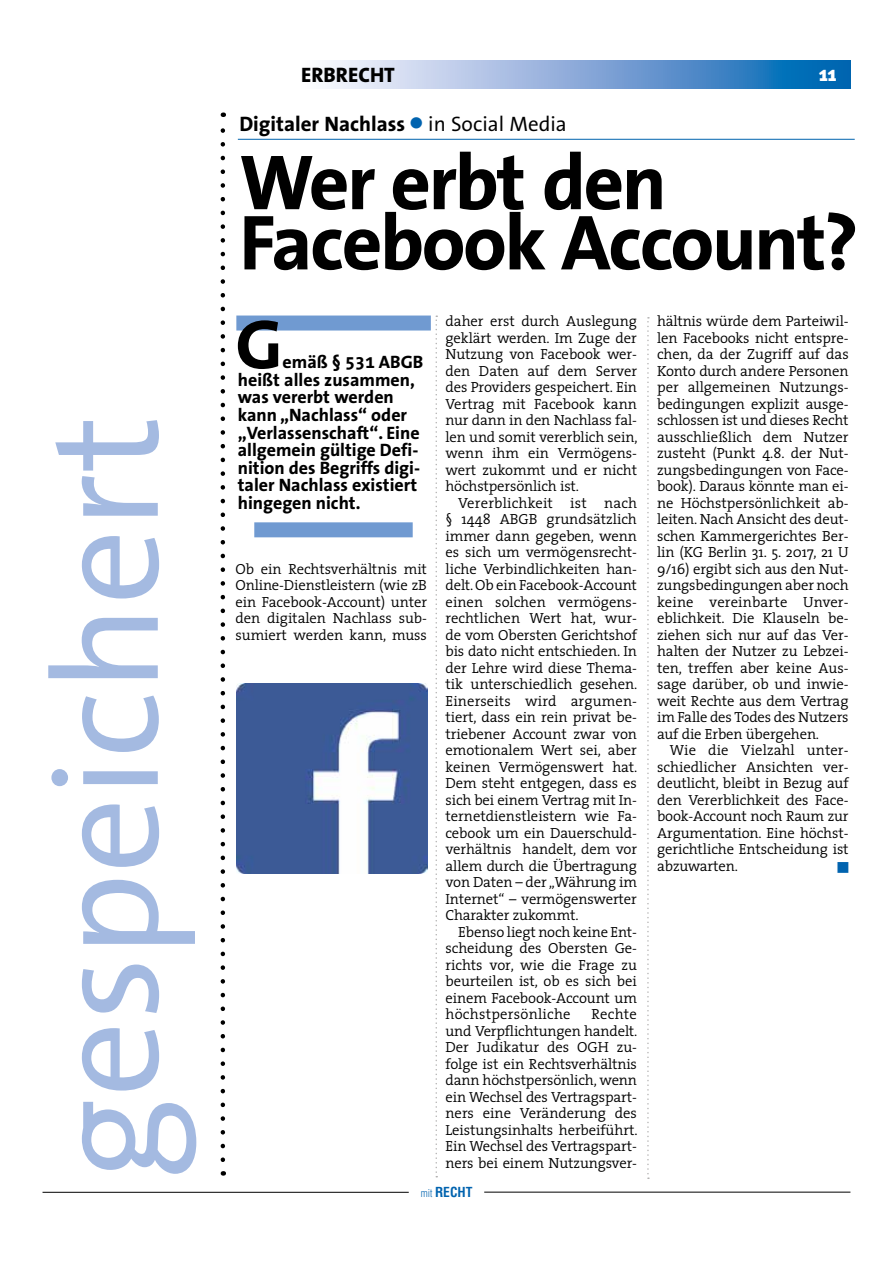
<style>
.page{position:relative;width:893px;height:1263px;background:#fff}
.page>*{position:absolute;margin:0;border:0;box-sizing:border-box;transform-origin:0 0}
.t1{font:150px "The Sans Correspondence";color:#a4bae1}
.t2{font:700 78.75px/60.2px "The Sans Correspondence";letter-spacing:-.03em;color:#000}
.t3{font:700 70.05px "The Sans Correspondence";color:#000}
.t4{font:700 21px "The Sans Correspondence";color:#000}
.t5{font:800 21px "The Sans";letter-spacing:.005em;color:#000}
.t6{font:900 21px "Meta Plus";color:#fff}
.t7{font:700 18px/17.5px "The Sans Correspondence";color:#000}
.t8{font:300 14.7px/16.5px "The Serif";letter-spacing:-.01em;color:#000;text-align:justify}
.t9{font:14.7px "Zapf Dingbats";color:#0063af}
.t10{font:700 condensed 13.5px "Helvetica";color:#0063af}
.s1{color:#0063af}
.s2{font-weight:400}
.s3{font-weight:300;font-size:10.5px}
</style>
<div class="page">
<hr style="left:43px;top:1192px;width:366px;height:1px;background:#000">
<hr style="left:484px;top:1192px;width:366px;height:1px;background:#000">
<svg style="left:327px;top:60px;width:523px;height:28px;background:#7da8d6"></svg>
<svg style="left:221px;top:113px;width:4px;height:1047px"></svg>
<div style="left:254px;top:522px;width:159px;height:15px;background:#709ad1"></div>
<div style="left:236px;top:315px;width:195px;height:15px;background:#709ad1"></div>
<hr style="left:238px;top:139px;width:617px;height:1px;background:#0063af">
<svg style="left:435px;top:315px;width:2px;height:862px"></svg>
<svg style="left:647px;top:317px;width:2px;height:862px"></svg>
<img style="left:237px;top:683px;width:190px;height:191px">
<h1 class="t1" style="left:26px;top:1179px;width:765px;rotate:-90deg">gespeichert</h1>
<h3 class="t5" style="left:301px;top:57px;width:95px">ERBRECHT</h3>
<h3 class="t6" style="left:819px;top:62px;width:19px">11</h3>
<h3 class="t4" style="left:239px;top:112px;width:329px">Digitaler Nachlass <span class="s1">●</span> <span class="s2">in Social Media</span></h3>
<h2 class="t2" style="left:239px;top:155px;width:621px">Wer erbt den<br>Facebook Account?</h2>
<h3 class="t3" style="left:235px;top:306px;width:49px">G</h3>
<p class="t7" style="left:238px;top:354px;width:187px;text-indent:45px">emäß § 531 ABGB heißt alles zusammen, was vererbt werden kann „Nachlass“ oder „Verlassenschaft“. Eine allgemein gültige Defi&shy;nition des Begriffs digi&shy;taler Nachlass existiert hingegen nicht.</p>
<p class="t8" style="left:235px;top:560px;width:193px">Ob ein Rechtsverhältnis mit Online-Dienstleistern (wie zB ein Facebook-Account) unter den digitalen Nachlass sub&shy;sumiert werden kann, muss</p>
<p class="t8" style="left:445px;top:313px;width:194px">daher erst durch Auslegung geklärt werden. Im Zuge der Nutzung von Facebook wer&shy;den Daten auf dem Server des Providers gespeichert. Ein Vertrag mit Facebook kann nur dann in den Nachlass fal&shy;len und somit vererblich sein, wenn ihm ein Vermögens&shy;wert zukommt und er nicht höchstpersönlich ist.</p>
<p class="t8" style="left:445px;top:494px;width:193px;text-indent:13px">Vererblichkeit ist nach § 1448 ABGB grundsätzlich immer dann gegeben, wenn es sich um vermögensrecht&shy;liche Verbindlichkeiten han&shy;delt. Ob ein Facebook-Account einen solchen vermögens&shy;rechtlichen Wert hat, wur&shy;de vom Obersten Gerichtshof bis dato nicht entschieden. In der Lehre wird diese Thema&shy;tik unterschiedlich gesehen.<br>Einerseits wird argumen&shy;tiert, dass ein rein privat be&shy;triebener Account zwar von emotionalem Wert sei, aber keinen Vermögenswert hat.<br>Dem steht entgegen, dass es sich bei einem Vertrag mit In&shy;ternetdienstleistern wie Fa&shy;cebook um ein Dauerschuld&shy;verhältnis handelt, dem vor allem durch die Übertragung von Daten – der „Währung im Internet“ – vermögenswerter Charakter zukommt.</p>
<p class="t8" style="left:445px;top:923px;width:193px;text-indent:13px">Ebenso liegt noch keine Ent&shy;scheidung des Obersten Ge&shy;richts vor, wie die Frage zu beurteilen ist, ob es sich bei einem Facebook-Account um höchstpersönliche</p>
<p class="t8" style="left:445px;top:1006px;width:194px;text-indent:146px">Rechte und Verpflichtungen handelt.<br>Der Judikatur des OGH zu&shy;folge ist ein Rechtsverhältnis dann höchstpersönlich, wenn ein Wechsel des Vertragspart&shy;ners eine Veränderung des Leistungsinhalts herbeiführt.<br>Ein Wechsel des Vertragspart&shy;ners bei einem Nutzungsver-</p>
<p class="t10" style="left:421px;top:1183px;width:53px"><span class="s3">mit</span> RECHT</p>
<p class="t8" style="left:657px;top:313px;width:193px">hältnis würde dem Parteiwil&shy;len Facebooks nicht entspre&shy;chen, da der Zugriff auf das Konto durch andere Personen per allgemeinen Nutzungs&shy;bedingungen explizit ausge&shy;schlossen ist und dieses Recht ausschließlich dem Nutzer zusteht (Punkt 4.8. der Nut&shy;zungsbedingungen von Face&shy;book). Daraus könnte man ei&shy;ne Höchstpersönlichkeit ab&shy;leiten. Nach Ansicht des deut&shy;schen Kammergerichtes Ber&shy;lin (KG Berlin 31. 5. 2017, 21 U 9/16) ergibt sich aus den Nut&shy;zungsbedingungen aber noch keine vereinbarte Unver&shy;eblichkeit. Die Klauseln be&shy;ziehen sich nur auf das Ver&shy;halten der Nutzer zu Lebzei&shy;ten, treffen aber keine Aus&shy;sage darüber, ob und inwie&shy;weit Rechte aus dem Vertrag im Falle des Todes des Nutzers auf die Erben übergehen.</p>
<p class="t8" style="left:657px;top:742px;width:193px;text-indent:13px">Wie die Vielzahl unter&shy;schiedlicher Ansichten ver&shy;deutlicht, bleibt in Bezug auf den Vererblichkeit des Face&shy;book-Account noch Raum zur Argumentation. Eine höchst&shy;gerichtliche Entscheidung ist abzuwarten.</p>
<p class="t9" style="left:837px;top:859px;width:13px">■</p>
</div>
